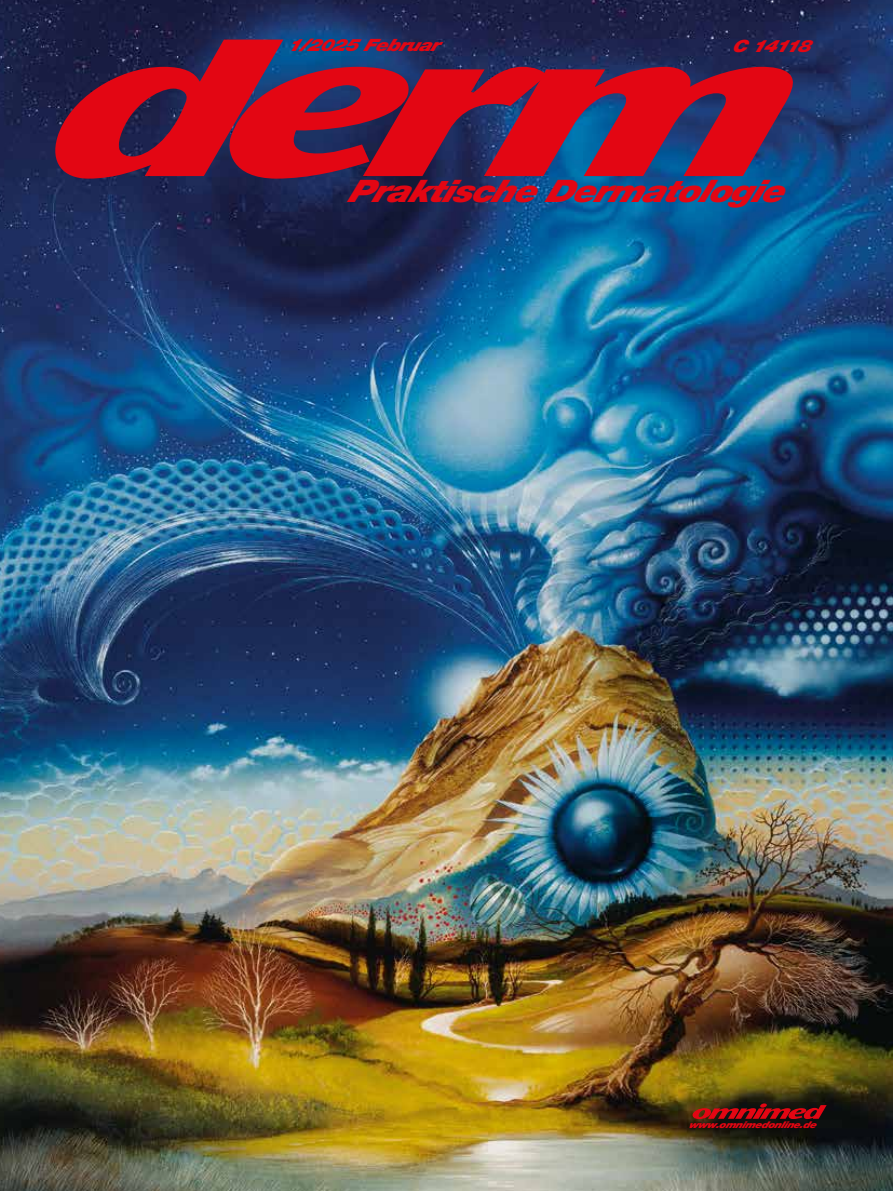
<style>
.page{position:relative;width:893px;height:1191px;background:#fff}
.page>*{position:absolute;margin:0;border:0;box-sizing:border-box;transform-origin:0 0}
.t1{font:italic 900 31.05px "Helvetica Neue LT Std";color:#e30613;scale:1.17 1}
.t2{font:italic 900 16.95px "Helvetica Neue LT Std";color:#e30613;scale:1.17 1}
.t3{font:italic 900 9.3px "Helvetica Neue LT Std";color:#e30613;scale:1.17 1}
</style>
<div class="page">
<img style="left:0;top:0;width:893px;height:1191px">
<svg style="left:692px;top:1103px;width:135px;height:16px;background:#791210"></svg>
<svg style="left:55px;top:40px;width:742px;height:139px;background:#861b38"></svg>
<p class="t2" style="left:287px;top:35px;width:138px">1/2025Februar</p>
<p class="t2" style="left:732px;top:35px;width:75px">C14118</p>
<p class="t1" style="left:348px;top:172px;width:386px">PraktischeDermatolog ie</p>
<p class="t3" style="left:689px;top:1119px;width:114px">www.omnimedonline.de</p>
</div>
